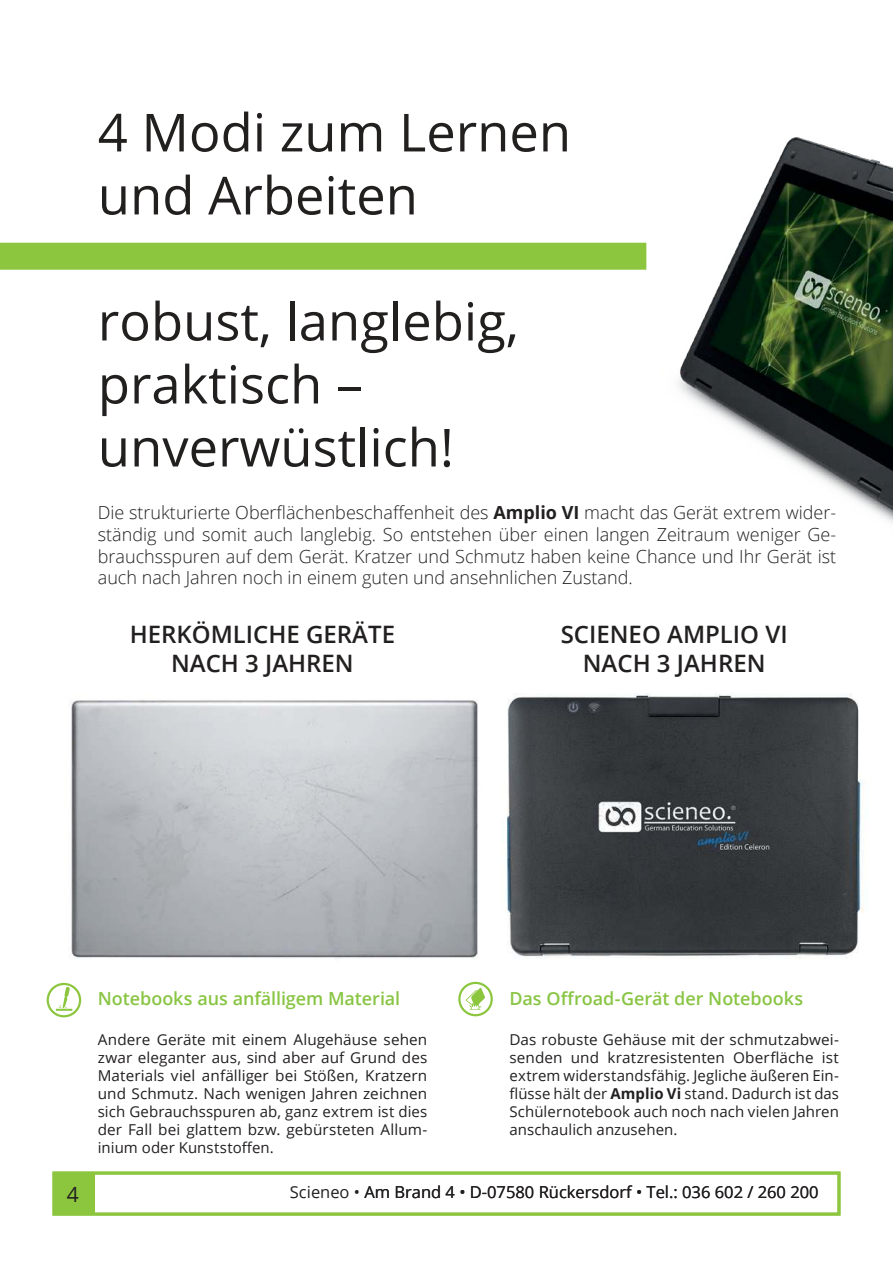
<style>
.page{position:relative;width:893px;height:1263px;background:#fff}
.page>*{position:absolute;margin:0;border:0;box-sizing:border-box;transform-origin:0 0}
.t1{font:52.5px/63px "Open Sans";color:#221f1f}
.t2{font:600 24px/28.8px "Open Sans";color:#221f1f;text-align:center}
.t3{font:21px "Open Sans";color:#221f1f}
.t4{font:300 18px/21.6px "Open Sans";color:#221f1f;text-align:justify}
.t5{font:600 18px "Open Sans";letter-spacing:-.005em;color:#89c544}
.t6{font:16.5px "Open Sans";color:#221f1f}
.t7{font:15px/18px "Open Sans";letter-spacing:.005em;color:#221f1f;text-align:justify}
.s1{font-weight:700}
</style>
<div class="page">
<svg style="left:458px;top:982px;width:35px;height:34px"></svg>
<svg style="left:47px;top:983px;width:34px;height:34px"></svg>
<div style="left:53px;top:1171px;width:787px;height:44px;border:3px solid #8cc63e"></div>
<div style="left:54px;top:1173px;width:41px;height:41px;background:#8cc63e"></div>
<div style="left:0;top:243px;width:646px;height:27px;background:#8cc63e"></div>
<img style="left:70px;top:693px;width:794px;height:266px">
<img style="left:638px;top:137px;width:255px;height:662px">
<h1 class="t1" style="left:98px;top:106px;width:475px">4 Modi zum Lernen und Arbeiten</h1>
<h1 class="t1" style="left:98px;top:295px;width:422px">robust, langlebig, praktisch – unverwüstlich!</h1>
<p class="t4" style="left:98px;top:502px;width:740px">Die strukturierte Oberflächenbeschaffenheit des <span class="s1">Amplio VI</span> macht das Gerät extrem wider&shy;ständig und somit auch langlebig. So entstehen über einen langen Zeitraum weniger Ge&shy;brauchsspuren auf dem Gerät. Kratzer und Schmutz haben keine Chance und Ihr Gerät ist auch nach Jahren noch in einem guten und ansehnlichen Zustand.</p>
<h2 class="t2" style="left:130px;top:623px;width:267px">HERKÖMLICHE GERÄTE<br>NACH 3 JAHREN</h2>
<h2 class="t2" style="left:561px;top:623px;width:228px">SCIENEO AMPLIO VI<br>NACH 3 JAHREN</h2>
<h3 class="t3" style="left:67px;top:1185px;width:14px">4</h3>
<p class="t5" style="left:98px;top:991px;width:304px">Notebooks aus anfälligem Material</p>
<p class="t7" style="left:98px;top:1032px;width:331px">Andere Geräte mit einem Alugehäuse sehen zwar eleganter aus, sind aber auf Grund des Materials viel anfälliger bei Stößen, Kratzern und Schmutz. Nach wenigen Jahren zeichnen sich Gebrauchsspuren ab, ganz extrem ist dies der Fall bei glattem bzw. gebürsteten Allum&shy;inium oder Kunststoffen.</p>
<p class="t5" style="left:509px;top:986px;width:295px">Das Offroad-Gerät der Notebooks</p>
<p class="t7" style="left:509px;top:1032px;width:331px">Das robuste Gehäuse mit der schmutzabwei&shy;senden und kratzresistenten Oberfläche ist extrem widerstandsfähig. Jegliche äußeren Ein&shy;flüsse hält der <span class="s1">Amplio Vi</span> stand. Dadurch ist das Schülernotebook auch noch nach vielen Jahren anschaulich anzusehen.</p>
<p class="t6" style="left:290px;top:1183px;width:530px">Scieneo • Am Brand 4 • D-07580 Rückersdorf • Tel.: 036 602 / 260 200</p>
</div>
